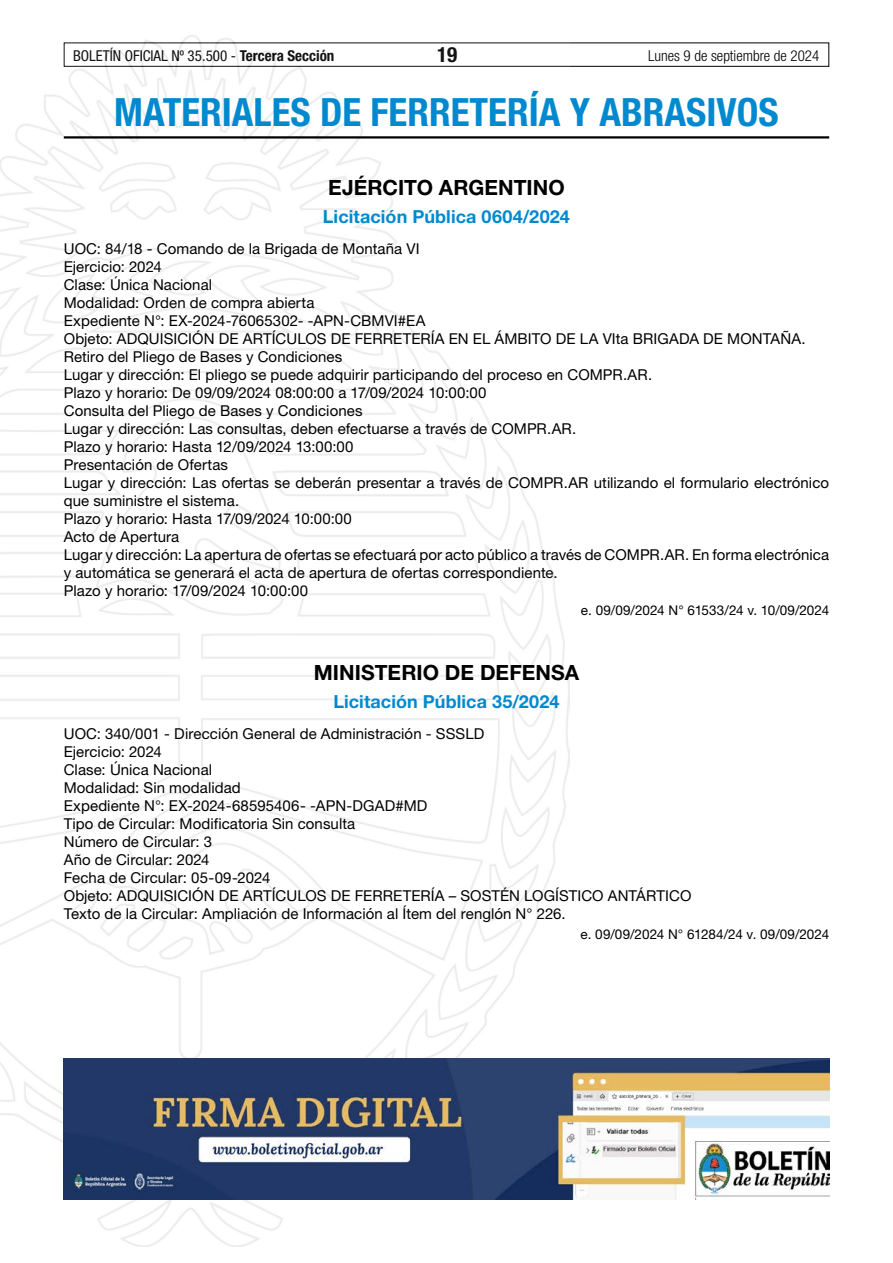
<style>
.page{position:relative;width:893px;height:1263px;background:#fff}
.page>*{position:absolute;margin:0;border:0;box-sizing:border-box;transform-origin:0 0}
.t1{font:700 condensed 39px "Helvetica Neue LT Std";color:#0089cf}
.t2{font:700 21px "Helvetica Neue LT Std";letter-spacing:.005em;color:#000}
.t3{font:700 condensed 21px "Helvetica Neue LT Std";color:#000}
.t4{font:700 18px "Helvetica Neue LT Std";letter-spacing:.005em;color:#0089cf}
.t5{font:15px/18px "Helvetica Neue LT Std";letter-spacing:.005em;color:#000}
.t6{font:condensed 15px "Helvetica Neue LT Std";color:#000}
.t7{font:300 condensed 15px "Helvetica Neue LT Std";color:#000}
.t8{font:13.5px "Helvetica Neue LT Std";letter-spacing:-.005em;color:#000}
.s1{font-weight:700}
</style>
<div class="page">
<div style="left:64px;top:43px;width:765px;height:24px;border:1px solid #000"></div>
<img style="left:0;top:35px;width:569px;height:1211px">
<hr style="left:64px;top:136px;width:765px;height:3px;background:#000">
<img style="left:64px;top:1059px;width:765px;height:140px">
<p class="t6" style="left:73px;top:47px;width:263px">BOLETÍN OFICIAL Nº 35.500 - <span class="s1">Tercera Sección</span></p>
<h2 class="t3" style="left:437px;top:42px;width:22px">19</h2>
<p class="t7" style="left:648px;top:47px;width:173px">Lunes 9 de septiembre de 2024</p>
<h1 class="t1" style="left:114px;top:88px;width:666px">MATERIALES DE FERRETERÍA Y ABRASIVOS</h1>
<h2 class="t2" style="left:328px;top:174px;width:238px">EJÉRCITO ARGENTINO</h2>
<p class="t4" style="left:323px;top:205px;width:248px">Licitación Pública 0604/2024</p>
<p class="t5" style="left:64px;top:239px;width:767px">UOC: 84/18 - Comando de la Brigada de Montaña VI<br>Ejercicio: 2024<br>Clase: Única Nacional<br>Modalidad: Orden de compra abierta<br>Expediente N°: EX-2024-76065302- -APN-CBMVI#EA<br>Objeto: ADQUISICIÓN DE ARTÍCULOS DE FERRETERÍA EN EL ÁMBITO DE LA VIta BRIGADA DE MONTAÑA.<br>Retiro del Pliego de Bases y Condiciones<br>Lugar y dirección: El pliego se puede adquirir participando del proceso en COMPR.AR.<br>Plazo y horario: De 09/09/2024 08:00:00 a 17/09/2024 10:00:00<br>Consulta del Pliego de Bases y Condiciones<br>Lugar y dirección: Las consultas, deben efectuarse a través de COMPR.AR.<br>Plazo y horario: Hasta 12/09/2024 13:00:00<br>Presentación de Ofertas<br>Lugar y dirección: Las ofertas se deberán presentar a través de COMPR.AR utilizando el formulario electrónico que suministre el sistema.<br>Plazo y horario: Hasta 17/09/2024 10:00:00<br>Acto de Apertura<br>Lugar y dirección: La apertura de ofertas se efectuará por acto público a través de COMPR.AR. En forma electrónica y automática se generará el acta de apertura de ofertas correspondiente.<br>Plazo y horario: 17/09/2024 10:00:00</p>
<p class="t8" style="left:581px;top:602px;width:250px">e. 09/09/2024 N° 61533/24 v. 10/09/2024</p>
<h2 class="t2" style="left:314px;top:660px;width:267px">MINISTERIO DE DEFENSA</h2>
<p class="t4" style="left:333px;top:691px;width:227px">Licitación Pública 35/2024</p>
<p class="t5" style="left:64px;top:724px;width:629px">UOC: 340/001 - Dirección General de Administración - SSSLD<br>Ejercicio: 2024<br>Clase: Única Nacional<br>Modalidad: Sin modalidad<br>Expediente N°: EX-2024-68595406- -APN-DGAD#MD<br>Tipo de Circular: Modificatoria Sin consulta<br>Número de Circular: 3<br>Año de Circular: 2024<br>Fecha de Circular: 05-09-2024<br>Objeto: ADQUISICIÓN DE ARTÍCULOS DE FERRETERÍA – SOSTÉN LOGÍSTICO ANTÁRTICO Texto de la Circular: Ampliación de Información al Ítem del renglón N° 226.</p>
<p class="t8" style="left:580px;top:926px;width:250px">e. 09/09/2024 N° 61284/24 v. 09/09/2024</p>
</div>
